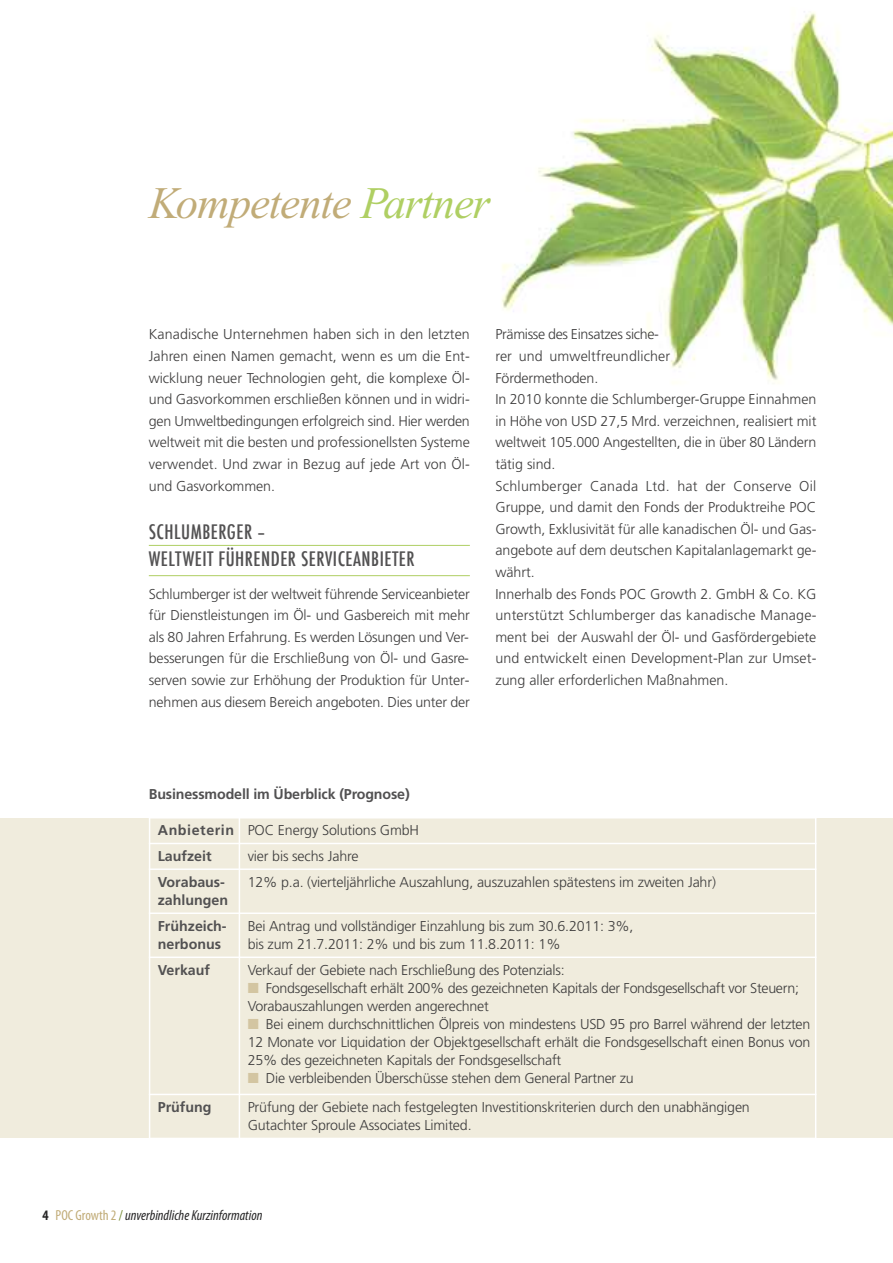
<style>
.page{position:relative;width:893px;height:1263px;background:#fff}
.page>*{position:absolute;margin:0;border:0;box-sizing:border-box;transform-origin:0 0}
.t1{font:italic 45px "Times New Roman";letter-spacing:-.025em;color:#c1ac78}
.t2{font:500 condensed 19.5px/27px "Futura";letter-spacing:.025em;color:#525152}
.t3{font:italic condensed 14.55px "Myriad Pro";color:#272627}
.t4{font:300 14.25px/21.6px "Frutiger";letter-spacing:-.01em;color:#3d3c3c}
.t5{font:700 14.25px/18px "Frutiger";color:#525152}
.s1{color:#afcf63}
.s2{font-weight:700;color:#525152}
.s3{color:#d3c5a1}
.s4{font-weight:700;font-style:normal}
.s5{font-style:normal;color:#c1ac78}
.s6{font-style:normal;color:#748a32}
</style>
<div class="page">
<img style="left:502px;top:11px;width:391px;height:372px">
<hr style="left:149px;top:545px;width:321px;height:1px;background:#afcf63">
<hr style="left:149px;top:575px;width:321px;height:1px;background:#afcf63">
<div style="left:0;top:818px;width:893px;height:320px;background:#f0ecdd"></div>
<hr style="left:149px;top:817px;width:1px;height:322px;background:#fff">
<hr style="left:239px;top:817px;width:1px;height:322px;background:#fff">
<hr style="left:815px;top:817px;width:1px;height:322px;background:#fff">
<hr style="left:149px;top:843px;width:667px;height:1px;background:#fff">
<hr style="left:149px;top:868px;width:667px;height:2px;background:#fff">
<hr style="left:149px;top:912px;width:667px;height:2px;background:#fff">
<hr style="left:149px;top:956px;width:667px;height:2px;background:#fff">
<hr style="left:149px;top:1094px;width:667px;height:1px;background:#fff">
<h1 class="t1" style="left:149px;top:187px;width:343px">Kompetente <span class="s1">Partner</span></h1>
<p class="t4" style="left:149px;top:325px;width:323px;text-align:justify">Kanadische Unternehmen haben sich in den letzten Jahren einen Namen gemacht, wenn es um die Ent&shy;wicklung neuer Technologien geht, die komplexe Öl&shy;und Gasvorkommen erschließen können und in widri&shy;gen Umweltbedingungen erfolgreich sind. Hier werden weltweit mit die besten und professionellsten Systeme verwendet. Und zwar in Bezug auf jede Art von Öl&shy;und Gasvorkommen.</p>
<h2 class="t2" style="left:149px;top:518px;width:267px">SCHLUMBERGER –<br>WELTWEIT FÜHRENDER SERVICEANBIETER</h2>
<p class="t4" style="left:149px;top:584px;width:323px;text-align:justify">Schlumberger ist der weltweit führende Serviceanbieter für Dienstleistungen im Öl- und Gasbereich mit mehr als 80 Jahren Erfahrung. Es werden Lösungen und Ver&shy;besserungen für die Erschließung von Öl- und Gasre&shy;serven sowie zur Erhöhung der Produktion für Unter&shy;nehmen aus diesem Bereich angeboten. Dies unter der</p>
<p class="t4" style="left:495px;top:325px;width:323px">Prämisse des Einsatzes siche-<br>rer und umweltfreundlicher<br>Fördermethoden.<br>In 2010 konnte die Schlumberger-Gruppe Einnahmen in Höhe von USD 27,5 Mrd. verzeichnen, realisiert mit weltweit 105.000 Angestellten, die in über 80 Ländern tätig sind.<br>Schlumberger Canada Ltd. hat der Conserve Oil Gruppe, und damit den Fonds der Produktreihe POC Growth, Exklusivität für alle kanadischen Öl- und Gas&shy;angebote auf dem deutschen Kapitalanlagemarkt ge&shy;währt.<br>Innerhalb des Fonds POC Growth 2. GmbH &amp; Co. KG unterstützt Schlumberger das kanadische Manage&shy;ment bei der Auswahl der Öl- und Gasfördergebiete und entwickelt einen Development-Plan zur Umset&shy;zung aller erforderlichen Maßnahmen.</p>
<p class="t5" style="left:149px;top:786px;width:262px">Businessmodell im Überblick (Prognose)</p>
<p class="t4" style="left:158px;top:818px;width:263px;line-height:25.8px"><span class="s2">Anbieterin</span> POC Energy Solutions GmbH<br><span class="s2">Laufzeit</span></p>
<p class="t4" style="left:248px;top:846px;width:112px">vier bis sechs Jahre</p>
<p class="t5" style="left:158px;top:874px;width:72px">Vorabaus&shy;zahlungen</p>
<p class="t4" style="left:248px;top:872px;width:470px">12% p.a. (vierteljährliche Auszahlung, auszuzahlen spätestens im zweiten Jahr)</p>
<p class="t5" style="left:158px;top:918px;width:70px">Frühzeich&shy;nerbonus</p>
<p class="t4" style="left:248px;top:918px;width:387px;line-height:18px">Bei Antrag und vollständiger Einzahlung bis zum 30.6.2011: 3%, bis zum 21.7.2011: 2% und bis zum 11.8.2011: 1%</p>
<p class="t5" style="left:158px;top:962px;width:54px">Verkauf</p>
<p class="t4" style="left:248px;top:960px;width:319px">Verkauf der Gebiete nach Erschließung des Potenzials:</p>
<p class="t4" style="left:248px;top:980px;width:553px;line-height:18px"><span class="s3">■</span> Fondsgesellschaft erhält 200% des gezeichneten Kapitals der Fondsgesellschaft vor Steuern;<br>Vorabauszahlungen werden angerechnet</p>
<p class="t4" style="left:248px;top:1016px;width:564px;line-height:18px;text-align:justify"><span class="s3">■</span> Bei einem durchschnittlichen Ölpreis von mindestens USD 95 pro Barrel während der letzten 12 Monate vor Liquidation der Objektgesellschaft erhält die Fondsgesellschaft einen Bonus von 25% des gezeichneten Kapitals der Fondsgesellschaft</p>
<p class="t4" style="left:248px;top:1068px;width:388px"><span class="s3">■</span> Die verbleibenden Überschüsse stehen dem General Partner zu</p>
<p class="t5" style="left:158px;top:1099px;width:55px">Prüfung</p>
<p class="t4" style="left:248px;top:1099px;width:504px;line-height:18px">Prüfung der Gebiete nach festgelegten Investitionskriterien durch den unabhängigen<br>Gutachter Sproule Associates Limited.</p>
<p class="t3" style="left:43px;top:1210px;width:221px"><span class="s4">4</span> <span class="s5">POC Growth 2</span> <span class="s6">/</span> unverbindlicheKurzinformation</p>
</div>
